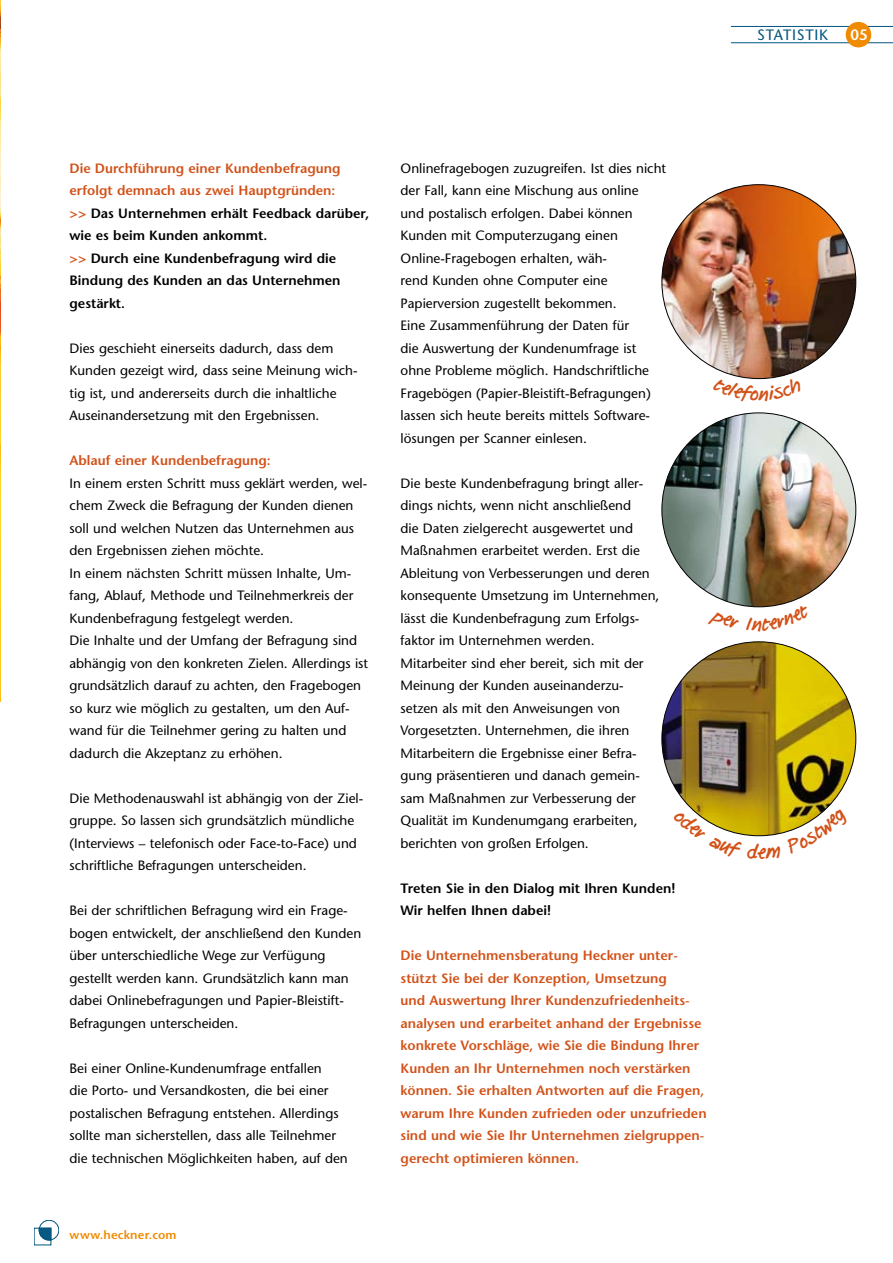
<style>
.page{position:relative;width:893px;height:1263px;background:#fff}
.page>*{position:absolute;margin:0;border:0;box-sizing:border-box;transform-origin:0 0}
.t1{font:22.5px "HANDSHRIFT";color:#d25219}
.t2{font:15px "Stone Sans";letter-spacing:.05em;color:#00557f}
.t3{font:600 15px "Stone Sans";color:#fff}
.t4{font:13.5px/22.5px "Stone Sans";color:#000}
.t5{font:600 13.5px/22.5px "Stone Sans";color:#d25219}
.t6{font:600 13.5px/22.5px "Stone Sans";color:#000}
.t7{font:600 12px "Stone Sans";letter-spacing:.015em;color:#f08a00}
.s1{color:#d25219}
.s2{font-weight:700;color:#d25219}
</style>
<div class="page">
<img style="left:0;top:0;width:1px;height:702px">
<svg style="left:34px;top:1220px;width:25px;height:25px"></svg>
<img style="left:662px;top:185px;width:194px;height:194px;border-radius:50%">
<img style="left:662px;top:413px;width:194px;height:194px;border-radius:50%">
<img style="left:662px;top:642px;width:194px;height:194px;border-radius:50%">
<hr style="left:731px;top:26px;width:162px;height:1px;background:#00557f">
<hr style="left:731px;top:42px;width:162px;height:1px;background:#00557f">
<div style="left:846px;top:22px;width:25px;height:25px;background:#f08a00;border-radius:50%"></div>
<svg style="left:739px;top:377px;width:40px;height:3px"></svg>
<svg style="left:761px;top:603px;width:26px;height:5px"></svg>
<svg style="left:690px;top:808px;width:138px;height:29px"></svg>
<p class="t2" style="left:757px;top:26px;width:72px">STATISTIK</p>
<p class="t3" style="left:850px;top:25px;width:19px">05</p>
<p class="t6" style="left:70px;top:156px;width:301px"><span class="s1">Die Durchführung einer Kundenbefragung erfolgt demnach aus zwei Hauptgründen:<br></span><span class="s2">&gt;&gt;</span> Das Unternehmen erhält Feedback darüber, wie es beim Kunden ankommt.<br><span class="s2">&gt;&gt;</span> Durch eine Kundenbefragung wird die Bindung des Kunden an das Unternehmen gestärkt.</p>
<p class="t4" style="left:70px;top:336px;width:290px">Dies geschieht einerseits dadurch, dass dem Kunden gezeigt wird, dass seine Meinung wich&shy;tig ist, und andererseits durch die inhaltliche Auseinandersetzung mit den Ergebnissen.</p>
<p class="t5" style="left:70px;top:449px;width:203px">Ablauf einer Kundenbefragung:</p>
<p class="t4" style="left:70px;top:471px;width:300px">In einem ersten Schritt muss geklärt werden, wel&shy;chem Zweck die Befragung der Kunden dienen soll und welchen Nutzen das Unternehmen aus den Ergebnissen ziehen möchte.<br>In einem nächsten Schritt müssen Inhalte, Um&shy;fang, Ablauf, Methode und Teilnehmerkreis der Kundenbefragung festgelegt werden.<br>Die Inhalte und der Umfang der Befragung sind abhängig von den konkreten Zielen. Allerdings ist grundsätzlich darauf zu achten, den Fragebogen so kurz wie möglich zu gestalten, um den Auf&shy;wand für die Teilnehmer gering zu halten und dadurch die Akzeptanz zu erhöhen.</p>
<p class="t4" style="left:70px;top:786px;width:295px">Die Methodenauswahl ist abhängig von der Ziel&shy;gruppe. So lassen sich grundsätzlich mündliche (Interviews – telefonisch oder Face-to-Face) und schriftliche Befragungen unterscheiden.</p>
<p class="t4" style="left:70px;top:899px;width:293px">Bei der schriftlichen Befragung wird ein Frage&shy;bogen entwickelt, der anschließend den Kunden über unterschiedliche Wege zur Verfügung gestellt werden kann. Grundsätzlich kann man dabei Onlinebefragungen und Papier-Bleistift-Befragungen unterscheiden.</p>
<p class="t4" style="left:70px;top:1056px;width:280px">Bei einer Online-Kundenumfrage entfallen<br>die Porto- und Versandkosten, die bei einer postalischen Befragung entstehen. Allerdings sollte man sicherstellen, dass alle Teilnehmer die technischen Möglichkeiten haben, auf den</p>
<p class="t7" style="left:70px;top:1227px;width:108px">www.heckner.com</p>
<p class="t4" style="left:401px;top:156px;width:267px">Onlinefragebogen zuzugreifen. Ist dies nicht der Fall, kann eine Mischung aus online<br>und postalisch erfolgen. Dabei können Kunden mit Computerzugang einen Online-Fragebogen erhalten, wäh-<br>rend Kunden ohne Computer eine Papierversion zugestellt bekommen.<br>Eine Zusammenführung der Daten für<br>die Auswertung der Kundenumfrage ist ohne Probleme möglich. Handschriftliche Fragebögen (Papier-Bleistift-Befragungen) lassen sich heute bereits mittels Software&shy;lösungen per Scanner einlesen.</p>
<p class="t4" style="left:401px;top:471px;width:260px">Die beste Kundenbefragung bringt aller&shy;dings nichts, wenn nicht anschließend<br>die Daten zielgerecht ausgewertet und Maßnahmen erarbeitet werden. Erst die Ableitung von Verbesserungen und deren konsequente Umsetzung im Unternehmen, lässt die Kundenbefragung zum Erfolgs&shy;faktor im Unternehmen werden.<br>Mitarbeiter sind eher bereit, sich mit der Meinung der Kunden auseinanderzu&shy;setzen als mit den Anweisungen von Vorgesetzten. Unternehmen, die ihren Mitarbeitern die Ergebnisse einer Befra&shy;gung präsentieren und danach gemein&shy;sam Maßnahmen zur Verbesserung der Qualität im Kundenumgang erarbeiten, berichten von großen Erfolgen.</p>
<p class="t6" style="left:401px;top:876px;width:276px">Treten Sie in den Dialog mit Ihren Kunden!<br>Wir helfen Ihnen dabei!</p>
<p class="t5" style="left:401px;top:944px;width:308px">Die Unternehmensberatung Heckner unter&shy;stützt Sie bei der Konzeption, Umsetzung<br>und Auswertung Ihrer Kundenzufriedenheits&shy;analysen und erarbeitet anhand der Ergebnisse konkrete Vorschläge, wie Sie die Bindung Ihrer Kunden an Ihr Unternehmen noch verstärken können. Sie erhalten Antworten auf die Fragen, warum Ihre Kunden zufrieden oder unzufrieden sind und wie Sie Ihr Unternehmen zielgruppen&shy;gerecht optimieren können.</p>
<h1 class="t1" style="left:751px;top:610px;width:12px">n</h1>
</div>
